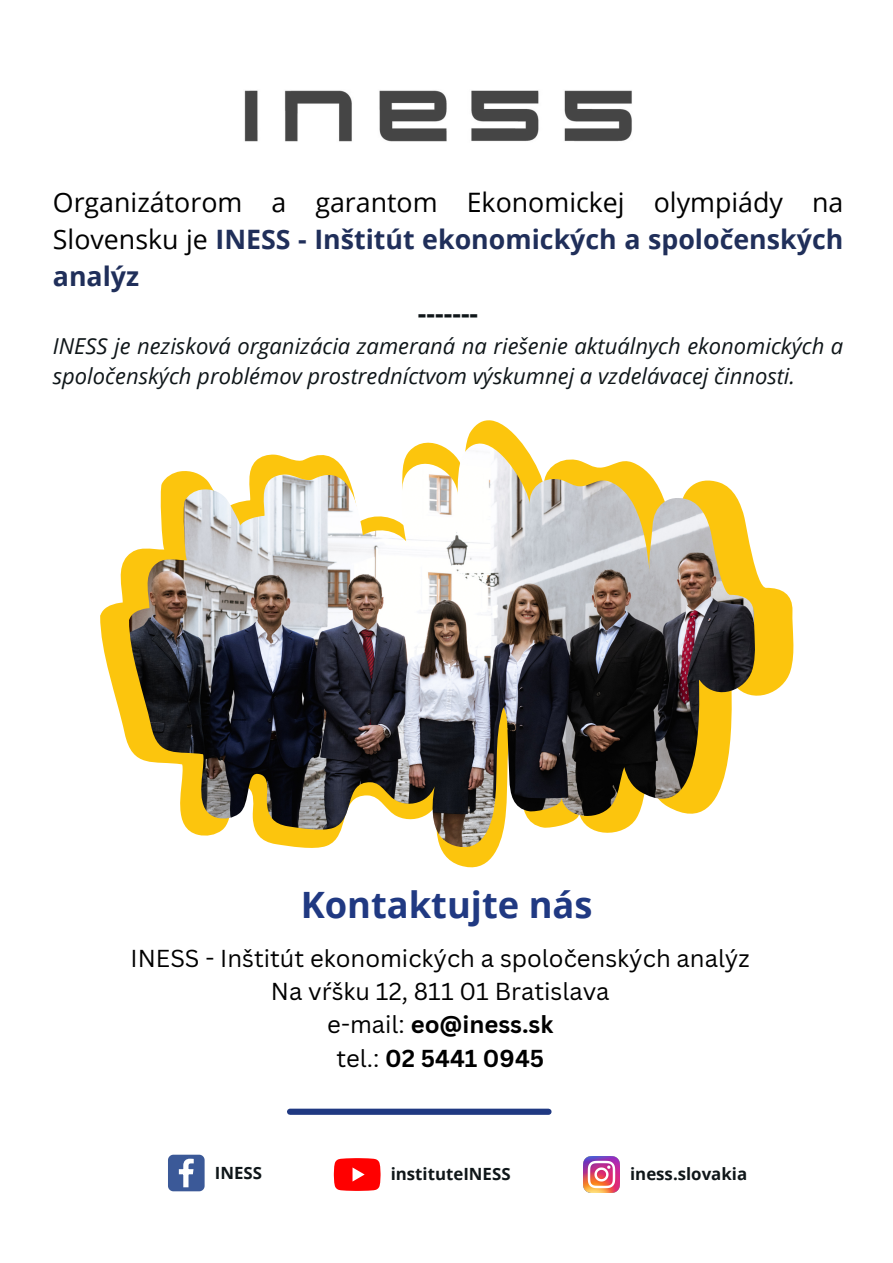
<style>
.page{position:relative;width:893px;height:1263px;background:#fff}
.page>*{position:absolute;margin:0;border:0;box-sizing:border-box;transform-origin:0 0}
.t1{font:700 36.3px "Open Sans";color:#203982}
.t2{font:26.78px/37px "Open Sans";color:#000;text-align:justify}
.t3{font:700 26.78px "Open Sans";color:#0f1619}
.t4{font:23.85px/33.4px "Canva Sans";color:#000;text-align:center}
.t5{font:italic 21.98px/29.8px "Open Sans";color:#0f1619}
.t6{font:700 16.8px "Open Sans";color:#0f1619}
.s1{font-weight:700;color:#202f5a}
.s2{font-weight:700}
</style>
<div class="page">
<div style="left:290px;top:1108px;width:258px;height:7px;background:#203982"></div>
<img style="left:244px;top:90px;width:388px;height:52px">
<img style="left:583px;top:1156px;width:36px;height:37px">
<svg style="left:168px;top:1155px;width:37px;height:36px"></svg>
<svg style="left:334px;top:1158px;width:46px;height:33px;background:#ff1c1c"></svg>
<svg style="left:100px;top:420px;width:694px;height:448px"></svg>
<img style="left:129px;top:443px;width:627px;height:404px">
<p class="t2" style="left:53px;top:183px;width:792px">Organizátorom a garantom Ekonomickej olympiády na Slovensku je <span class="s1">INESS - Inštitút ekonomických a spoločenských analýz</span></p>
<p class="t3" style="left:418px;top:295px;width:62px">-------</p>
<p class="t5" style="left:53px;top:331px;width:792px">INESS je nezisková organizácia zameraná na riešenie aktuálnych ekonomických a spoločenských problémov prostredníctvom výskumnej a vzdelávacej činnosti.</p>
<h1 class="t1" style="left:301px;top:879px;width:293px">Kontaktujte nás</h1>
<p class="t4" style="left:131px;top:940px;width:620px">INESS - Inštitút ekonomických a spoločenských analýz<br>Na vŕšku 12, 811 01 Bratislava<br>e-mail: <span class="s2">eo@iness.sk<br></span>tel.: <span class="s2">02 5441 0945</span></p>
<p class="t6" style="left:215px;top:1161px;width:49px">INESS</p>
<p class="t6" style="left:391px;top:1162px;width:121px">instituteINESS</p>
<p class="t6" style="left:630px;top:1162px;width:119px">iness.slovakia</p>
</div>
